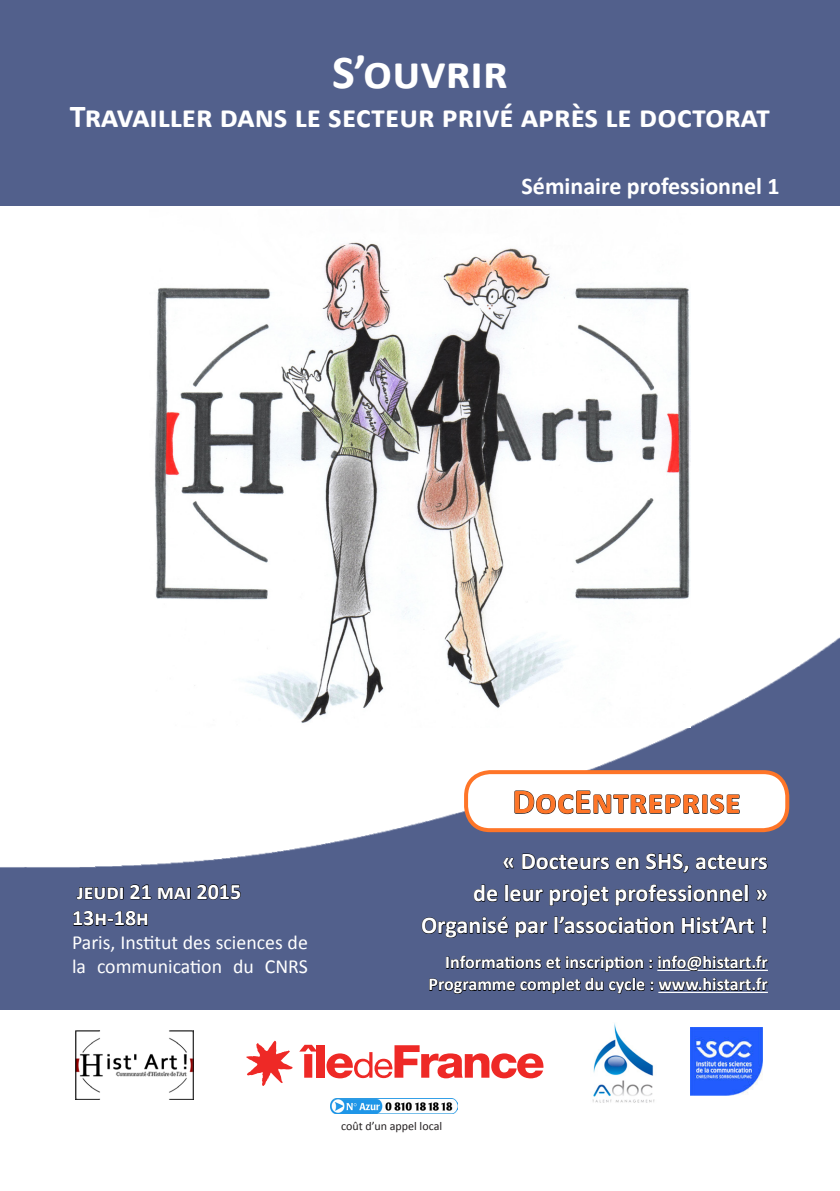
<style>
.page{position:relative;width:840px;height:1191px;background:#fff}
.page>*{position:absolute;margin:0;border:0;box-sizing:border-box;transform-origin:0 0}
.t1{font:700 47.6px "Calibri";color:#fff}
.t2{font:700 35.2px "Calibri";color:#fe7528}
.t3{font:700 32px "Calibri";color:#fff}
.t4{font:700 24px "Calibri";color:#fff}
.t5{font:700 22px "Calibri";color:#fff}
.t6{font:20px/24px "Calibri";color:#fff}
.t7{font:700 18px "Calibri";color:#fff}
.t8{font:12px "Calibri";color:#231f20}
</style>
<div class="page">
<div style="left:0;top:0;width:839px;height:205px;background:#52608c"></div>
<img style="left:0;top:637px;width:839px;height:372px">
<img style="left:150px;top:242px;width:540px;height:485px">
<svg style="left:76px;top:883px;width:165px;height:17px;background:#3b4666"></svg>
<svg style="left:73px;top:910px;width:75px;height:16px"></svg>
<svg style="left:502px;top:857px;width:12px;height:12px"></svg>
<svg style="left:521px;top:853px;width:118px;height:17px;background:#3b4565"></svg>
<svg style="left:645px;top:852px;width:122px;height:21px;background:#3f496b"></svg>
<svg style="left:473px;top:884px;width:25px;height:18px"></svg>
<svg style="left:504px;top:883px;width:244px;height:23px;background:#404b6d"></svg>
<svg style="left:755px;top:889px;width:12px;height:12px"></svg>
<svg style="left:421px;top:915px;width:87px;height:23px;background:#3d4869"></svg>
<svg style="left:514px;top:915px;width:160px;height:23px;background:#404b6d"></svg>
<svg style="left:680px;top:915px;width:74px;height:19px"></svg>
<svg style="left:761px;top:916px;width:5px;height:18px"></svg>
<svg style="left:428px;top:955px;width:340px;height:39px;background:#414b6c"></svg>
<img style="left:592px;top:1023px;width:63px;height:80px">
<svg style="left:246px;top:1040px;width:46px;height:46px"></svg>
<svg style="left:299px;top:1044px;width:17px;height:33px"></svg>
<div style="left:316px;top:1045px;width:8px;height:32px;background:#ee2926"></div>
<svg style="left:326px;top:1045px;width:217px;height:33px"></svg>
<img style="left:331px;top:1098px;width:126px;height:15px">
<img style="left:690px;top:1027px;width:71px;height:68px">
<img style="left:76px;top:1030px;width:118px;height:69px">
<div style="left:466px;top:772px;width:320px;height:58px;background:#fff;border-radius:24px"></div>
<div style="left:464px;top:770px;width:324px;height:62px;border:4px solid #fe7528;border-radius:24px"></div>
<svg style="left:514px;top:790px;width:225px;height:24px"></svg>
<p class="t1" style="left:332px;top:42px;width:177px">S’ouvrir</p>
<p class="t3" style="left:70px;top:95px;width:701px">Travailler dans le secteur privé après le doctorat</p>
<p class="t4" style="left:521px;top:170px;width:259px">Séminaire professionnel 1</p>
<p class="t5" style="left:77px;top:877px;width:166px">jeudi 21 mai 2015</p>
<p class="t5" style="left:72px;top:904px;width:78px">13h-18h</p>
<p class="t6" style="left:72px;top:930px;width:237px">Paris, Institut des sciences de la communication du CNRS</p>
<p class="t2" style="left:512px;top:779px;width:230px">DocEntreprise</p>
<p class="t4" style="left:502px;top:846px;width:267px">« Docteurs en SHS, acteurs</p>
<p class="t4" style="left:473px;top:878px;width:296px">de leur projet professionnel »</p>
<p class="t4" style="left:421px;top:910px;width:348px">Organisé par l’association Hist’Art !</p>
<p class="t7" style="left:445px;top:951px;width:324px">Informations et inscription : info@histart.fr</p>
<p class="t7" style="left:428px;top:973px;width:341px">Programme complet du cycle : www.histart.fr</p>
<p class="t8" style="left:341px;top:1118px;width:103px">coût d’un appel local</p>
</div>
